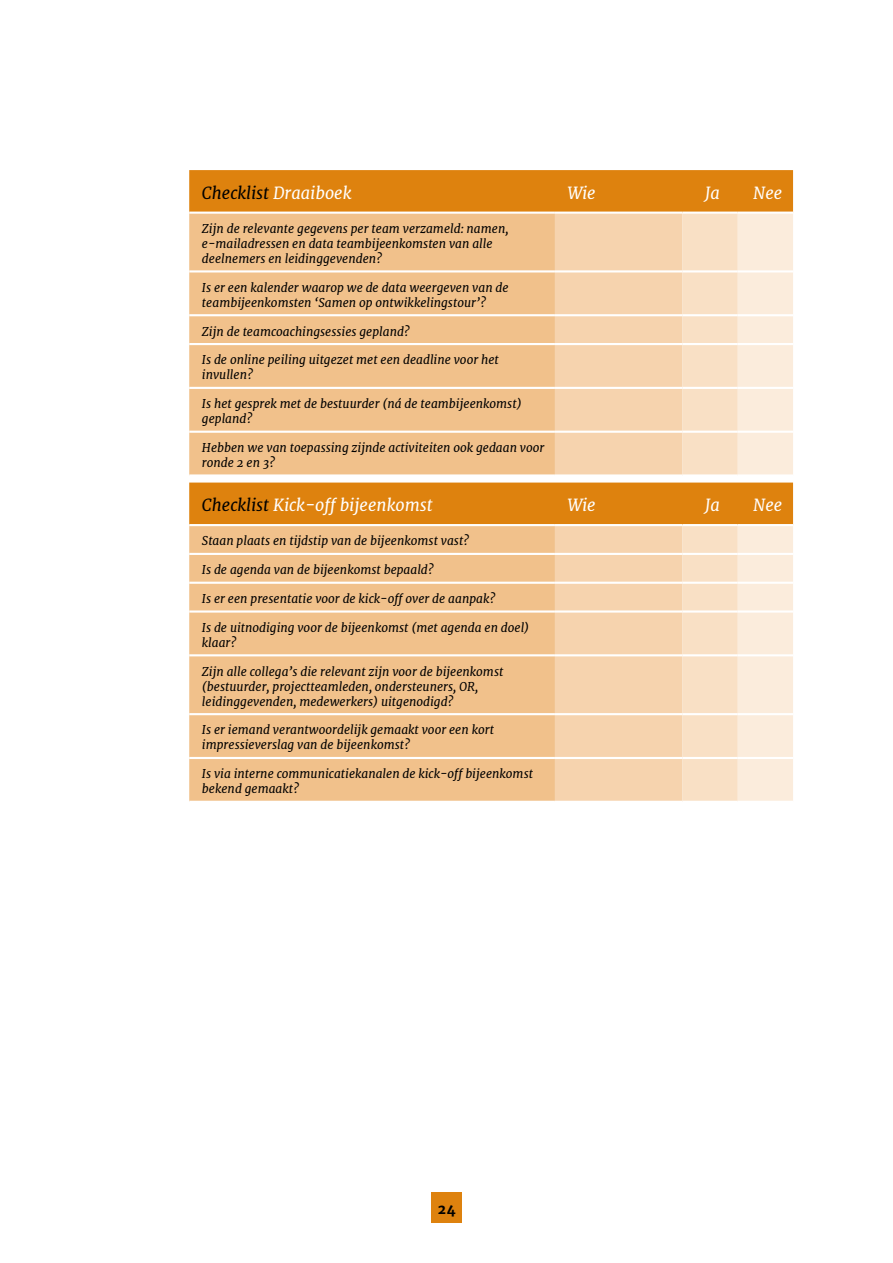
<style>
.page{position:relative;width:893px;height:1263px;background:#fff}
.page>*{position:absolute;margin:0;border:0;box-sizing:border-box;transform-origin:0 0}
.t1{font:italic 16.5px "Merriweather";color:#fff}
.t2{font:italic 16.5px "Merriweather";color:#000}
.t3{font:700 13.5px "Merriweather Sans";color:#000}
.t4{font:italic 12px/15px "Merriweather";color:#000}
.s1{color:#fff}
.s2{color:#000}
</style>
<div class="page">
<div style="left:431px;top:1192px;width:31px;height:31px;background:#de820e"></div>
<svg style="left:189px;top:170px;width:604px;height:304px;background:#f0c18b"></svg>
<hr style="left:189px;top:270px;width:366px;height:2px;background:#fff">
<hr style="left:555px;top:270px;width:127px;height:2px;background:#fff">
<hr style="left:682px;top:270px;width:56px;height:2px;background:#fff">
<hr style="left:738px;top:270px;width:55px;height:2px;background:#fff">
<hr style="left:189px;top:314px;width:366px;height:2px;background:#fff">
<hr style="left:555px;top:314px;width:127px;height:2px;background:#fff">
<hr style="left:682px;top:314px;width:56px;height:2px;background:#fff">
<hr style="left:738px;top:314px;width:55px;height:2px;background:#fff">
<hr style="left:189px;top:343px;width:366px;height:2px;background:#fff">
<hr style="left:555px;top:343px;width:127px;height:2px;background:#fff">
<hr style="left:682px;top:343px;width:56px;height:2px;background:#fff">
<hr style="left:738px;top:343px;width:55px;height:2px;background:#fff">
<hr style="left:189px;top:387px;width:366px;height:2px;background:#fff">
<hr style="left:555px;top:387px;width:127px;height:2px;background:#fff">
<hr style="left:682px;top:387px;width:56px;height:2px;background:#fff">
<hr style="left:738px;top:387px;width:55px;height:2px;background:#fff">
<hr style="left:189px;top:431px;width:366px;height:2px;background:#fff">
<hr style="left:555px;top:431px;width:127px;height:2px;background:#fff">
<hr style="left:682px;top:431px;width:56px;height:2px;background:#fff">
<hr style="left:738px;top:431px;width:55px;height:2px;background:#fff">
<hr style="left:189px;top:212px;width:366px;height:2px;background:#fff">
<hr style="left:555px;top:212px;width:127px;height:2px;background:#fff">
<hr style="left:682px;top:212px;width:56px;height:2px;background:#fff">
<hr style="left:738px;top:212px;width:55px;height:2px;background:#fff">
<svg style="left:189px;top:483px;width:604px;height:318px;background:#f0c18c"></svg>
<hr style="left:189px;top:553px;width:366px;height:2px;background:#fff">
<hr style="left:555px;top:553px;width:127px;height:2px;background:#fff">
<hr style="left:682px;top:553px;width:56px;height:2px;background:#fff">
<hr style="left:738px;top:553px;width:55px;height:2px;background:#fff">
<hr style="left:189px;top:582px;width:366px;height:2px;background:#fff">
<hr style="left:555px;top:582px;width:127px;height:2px;background:#fff">
<hr style="left:682px;top:582px;width:56px;height:2px;background:#fff">
<hr style="left:738px;top:582px;width:55px;height:2px;background:#fff">
<hr style="left:189px;top:610px;width:366px;height:3px;background:#fff">
<hr style="left:555px;top:610px;width:127px;height:3px;background:#fff">
<hr style="left:682px;top:610px;width:56px;height:3px;background:#fff">
<hr style="left:738px;top:610px;width:55px;height:3px;background:#fff">
<hr style="left:189px;top:654px;width:366px;height:2px;background:#fff">
<hr style="left:555px;top:654px;width:127px;height:2px;background:#fff">
<hr style="left:682px;top:654px;width:56px;height:2px;background:#fff">
<hr style="left:738px;top:654px;width:55px;height:2px;background:#fff">
<hr style="left:189px;top:713px;width:366px;height:2px;background:#fff">
<hr style="left:555px;top:713px;width:127px;height:2px;background:#fff">
<hr style="left:682px;top:713px;width:56px;height:2px;background:#fff">
<hr style="left:738px;top:713px;width:55px;height:2px;background:#fff">
<hr style="left:189px;top:757px;width:366px;height:2px;background:#fff">
<hr style="left:555px;top:757px;width:127px;height:2px;background:#fff">
<hr style="left:682px;top:757px;width:56px;height:2px;background:#fff">
<hr style="left:738px;top:757px;width:55px;height:2px;background:#fff">
<hr style="left:189px;top:524px;width:366px;height:2px;background:#fff">
<hr style="left:555px;top:524px;width:127px;height:2px;background:#fff">
<hr style="left:682px;top:524px;width:56px;height:2px;background:#fff">
<hr style="left:738px;top:524px;width:55px;height:2px;background:#fff">
<h1 class="t2" style="left:202px;top:182px;width:151px">Checklist <span class="s1">Draaiboek</span></h1>
<h1 class="t1" style="left:568px;top:182px;width:30px">Wie</h1>
<h1 class="t1" style="left:705px;top:182px;width:17px">Ja</h1>
<h1 class="t1" style="left:753px;top:182px;width:31px">Nee</h1>
<p class="t4" style="left:202px;top:221px;width:308px">Zijn de relevante gegevens per team verzameld: namen, e-mailadressen en data teambijeenkomsten van alle deelnemers en leidinggevenden?</p>
<p class="t4" style="left:202px;top:280px;width:308px">Is er een kalender waarop we de data weergeven van de teambijeenkomsten ‘Samen op ontwikkelingstour’?</p>
<p class="t4" style="left:202px;top:324px;width:209px">Zijn de teamcoachingsessies gepland?</p>
<p class="t4" style="left:202px;top:352px;width:298px">Is de online peiling uitgezet met een deadline voor het invullen?</p>
<p class="t4" style="left:202px;top:396px;width:321px">Is het gesprek met de bestuurder (ná de teambijeenkomst) gepland?</p>
<p class="t4" style="left:202px;top:440px;width:344px">Hebben we van toepassing zijnde activiteiten ook gedaan voor ronde 2 en 3?</p>
<h1 class="t1" style="left:202px;top:494px;width:232px"><span class="s2">Checklist</span> Kick-off bijeenkomst</h1>
<h1 class="t1" style="left:568px;top:494px;width:30px">Wie</h1>
<h1 class="t1" style="left:705px;top:494px;width:17px">Ja</h1>
<h1 class="t1" style="left:753px;top:494px;width:31px">Nee</h1>
<p class="t4" style="left:202px;top:533px;width:269px">Staan plaats en tijdstip van de bijeenkomst vast?</p>
<p class="t4" style="left:202px;top:562px;width:233px">Is de agenda van de bijeenkomst bepaald?</p>
<p class="t4" style="left:202px;top:591px;width:295px">Is er een presentatie voor de kick-off over de aanpak?</p>
<p class="t4" style="left:202px;top:620px;width:329px">Is de uitnodiging voor de bijeenkomst (met agenda en doel) klaar?</p>
<p class="t4" style="left:202px;top:664px;width:303px">Zijn alle collega’s die relevant zijn voor de bijeenkomst (bestuurder, projectteamleden, ondersteuners, OR, leidinggevenden, medewerkers) uitgenodigd?</p>
<p class="t4" style="left:202px;top:722px;width:293px">Is er iemand verantwoordelijk gemaakt voor een kort impressieverslag van de bijeenkomst?</p>
<p class="t4" style="left:202px;top:766px;width:333px">Is via interne communicatiekanalen de kick-off bijeenkomst bekend gemaakt?</p>
<p class="t3" style="left:437px;top:1200px;width:20px">24</p>
</div>
